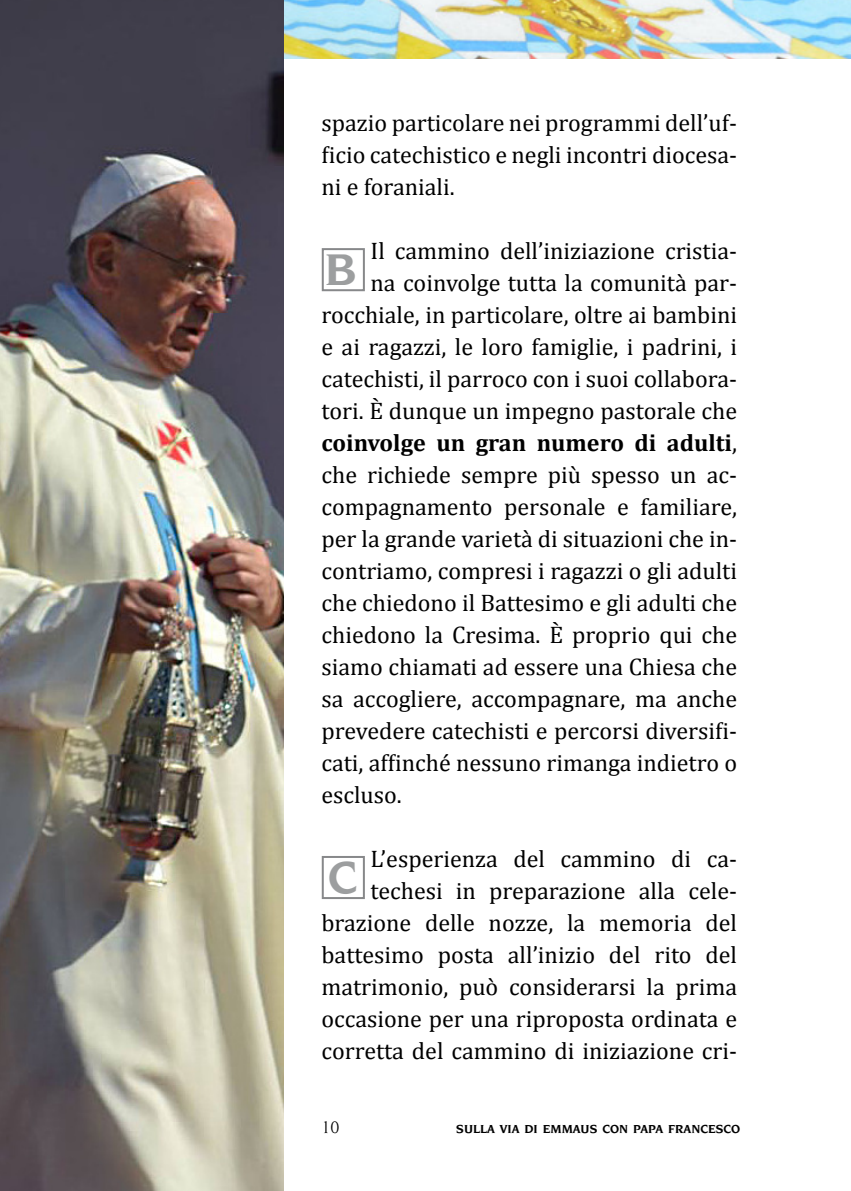
<style>
.page{position:relative;width:851px;height:1191px;background:#fff}
.page>*{position:absolute;margin:0;border:0;box-sizing:border-box;transform-origin:0 0}
.t1{font:700 48.2px "Novarese";color:#9c9e9f}
.t2{font:24px/32px "Cambria";color:#000;text-align:justify}
.t3{font:700 24px "Cambria";color:#000}
.t4{font:18px "Novarese";color:#000}
.t5{font:700 12.6px "Novarese";color:#000}
.s1{font-weight:400}
</style>
<div class="page">
<img style="left:283px;top:0;width:567px;height:58px">
<div style="left:322px;top:248px;width:43px;height:43px;border:2px solid #87888a"></div>
<div style="left:322px;top:856px;width:43px;height:43px;border:2px solid #87888a"></div>
<img style="left:0;top:0;width:283px;height:1191px">
<p class="t2" style="left:321px;top:107px;width:417px">spazio particolare nei programmi dell’uf&shy;ficio catechistico e negli incontri diocesa&shy;ni e foraniali.</p>
<p class="t2" style="left:370px;top:235px;width:368px">Il cammino dell’iniziazione cristia-</p>
<p class="t2" style="left:370px;top:267px;width:368px">na coinvolge tutta la comunità par-</p>
<p class="t2" style="left:321px;top:299px;width:417px">rocchiale, in particolare, oltre ai bambini</p>
<p class="t2" style="left:321px;top:331px;width:417px">e ai ragazzi, le loro famiglie, i padrini, i</p>
<p class="t2" style="left:321px;top:363px;width:417px">catechisti, il parroco con i suoi collabora-</p>
<p class="t2" style="left:321px;top:395px;width:417px">tori. È dunque un impegno pastorale che</p>
<p class="t3" style="left:321px;top:426px;width:417px">coinvolge un gran numero di adulti<span class="s1">,</span></p>
<p class="t2" style="left:321px;top:459px;width:417px">che richiede sempre più spesso un ac-</p>
<p class="t2" style="left:321px;top:491px;width:417px">compagnamento personale e familiare,</p>
<p class="t2" style="left:321px;top:523px;width:417px">per la grande varietà di situazioni che in-</p>
<p class="t2" style="left:321px;top:555px;width:417px">contriamo, compresi i ragazzi o gli adulti</p>
<p class="t2" style="left:321px;top:587px;width:417px">che chiedono il Battesimo e gli adulti che</p>
<p class="t2" style="left:321px;top:619px;width:417px">chiedono la Cresima. È proprio qui che</p>
<p class="t2" style="left:321px;top:651px;width:417px">siamo chiamati ad essere una Chiesa che</p>
<p class="t2" style="left:321px;top:683px;width:417px">sa accogliere, accompagnare, ma anche</p>
<p class="t2" style="left:321px;top:715px;width:417px">prevedere catechisti e percorsi diversifi-</p>
<p class="t2" style="left:321px;top:747px;width:417px">cati, affinché nessuno rimanga indietro o</p>
<p class="t2" style="left:321px;top:779px;width:82px">escluso.</p>
<h1 class="t1" style="left:324px;top:242px;width:34px">B</h1>
<p class="t2" style="left:321px;top:843px;width:417px;text-align:right">L’esperienza del cammino di ca&shy;techesi in preparazione alla cele&shy;brazione delle nozze, la memoria del battesimo posta all’inizio del rito del matrimonio, può considerarsi la prima occasione per una riproposta ordinata e corretta del cammino di iniziazione cri-</p>
<h1 class="t1" style="left:328px;top:850px;width:31px">C</h1>
<p class="t4" style="left:321px;top:1117px;width:19px">10</p>
<p class="t5" style="left:456px;top:1121px;width:106px">SULLA VIA DI EMMA</p>
<p class="t5" style="left:580px;top:1121px;width:161px">US CON PAPA FRANCESCO</p>
</div>
